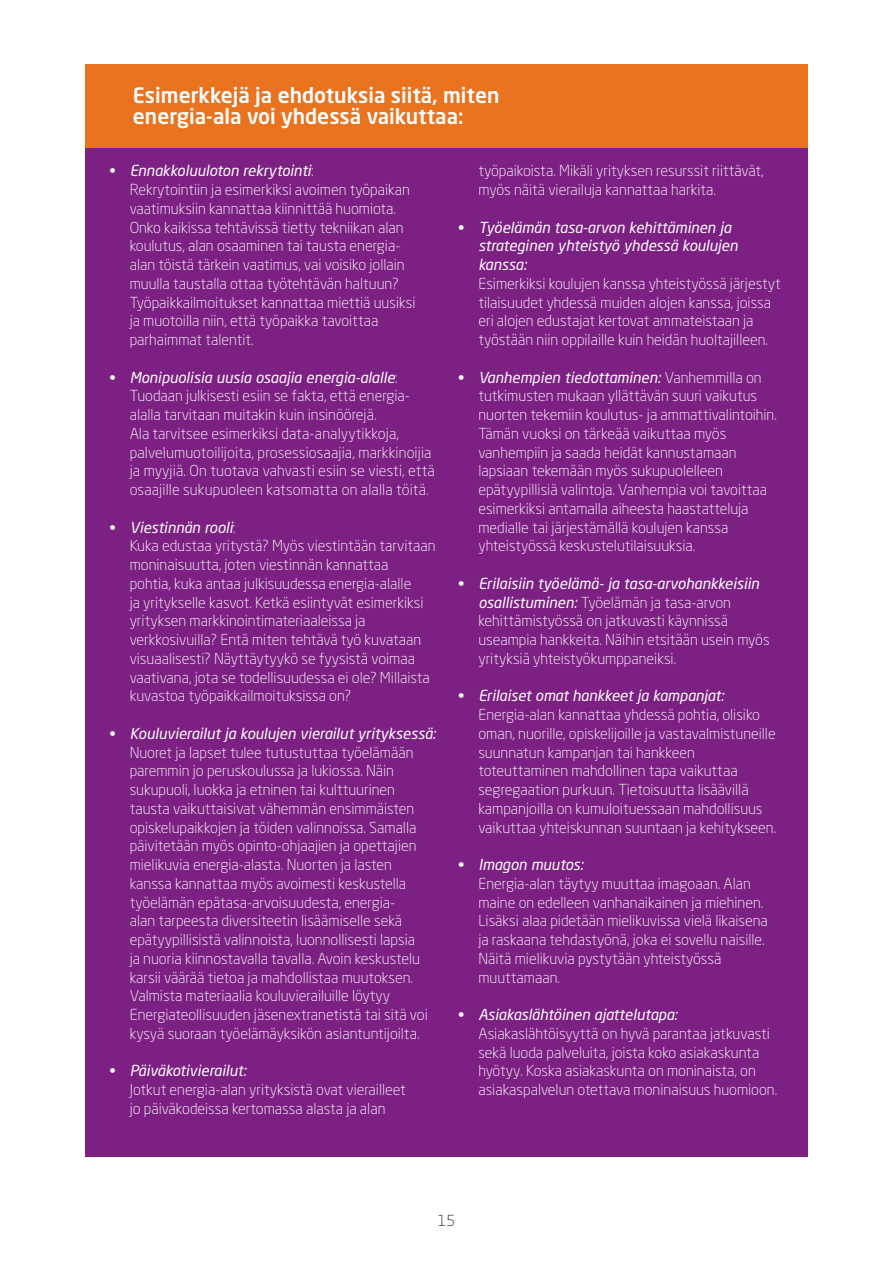
<style>
.page{position:relative;width:893px;height:1263px;background:#fff}
.page>*{position:absolute;margin:0;border:0;box-sizing:border-box;transform-origin:0 0}
.t1{font:500 21px/21px "Neo Sans W1 G";color:#fff}
.t2{font:300 15px/18.8px "Neo Sans W1 G";color:#fff}
.t3{font:300 15px "Neo Sans W1 G";color:#231f20}
.s1{font-weight:400;font-style:italic}
</style>
<div class="page">
<div style="left:85px;top:141px;width:723px;height:1016px;background:#7d2083"></div>
<div style="left:85px;top:64px;width:723px;height:83px;background:#e9731e"></div>
<p class="t1" style="left:133px;top:84px;width:368px">Esimerkkejä ja ehdotuksia siitä, miten energia-ala voi yhdessä vaikuttaa:</p>
<p class="t2" style="left:130px;top:161px;width:287px;text-indent:-21px"><span class="s1">• Ennakkoluuloton rekrytointi</span>:<br>Rekrytointiin ja esimerkiksi avoimen työpaikan vaatimuksiin kannattaa kiinnittää huomiota.<br>Onko kaikissa tehtävissä tietty tekniikan alan koulutus, alan osaaminen tai tausta energia&shy;alan töistä tärkein vaatimus, vai voisiko jollain muulla taustalla ottaa työtehtävän haltuun?<br>Työpaikkailmoitukset kannattaa miettiä uusiksi ja muotoilla niin, että työpaikka tavoittaa parhaimmat talentit.</p>
<p class="t2" style="left:130px;top:367px;width:307px;text-indent:-21px"><span class="s1">• Monipuolisia uusia osaajia energia-alalle</span>:<br>Tuodaan julkisesti esiin se fakta, että energia&shy;alalla tarvitaan muitakin kuin insinöörejä.<br>Ala tarvitsee esimerkiksi data-analyytikkoja, palvelumuotoilijoita, prosessiosaajia, markkinoijia ja myyjiä. On tuotava vahvasti esiin se viesti, että osaajille sukupuoleen katsomatta on alalla töitä.</p>
<p class="t2" style="left:130px;top:517px;width:307px;text-indent:-21px"><span class="s1">• Viestinnän rooli</span>:<br>Kuka edustaa yritystä? Myös viestintään tarvitaan moninaisuutta, joten viestinnän kannattaa<br>pohtia, kuka antaa julkisuudessa energia-alalle<br>ja yritykselle kasvot. Ketkä esiintyvät esimerkiksi yrityksen markkinointimateriaaleissa ja verkkosivuilla? Entä miten tehtävä työ kuvataan visuaalisesti? Näyttäytyykö se fyysistä voimaa vaativana, jota se todellisuudessa ei ole? Millaista kuvastoa työpaikkailmoituksissa on?</p>
<p class="t2" style="left:130px;top:724px;width:308px;text-indent:-21px"><span class="s1">• Kouluvierailut ja koulujen vierailut yrityksessä:<br></span>Nuoret ja lapset tulee tutustuttaa työelämään paremmin jo peruskoulussa ja lukiossa. Näin sukupuoli, luokka ja etninen tai kulttuurinen tausta vaikuttaisivat vähemmän ensimmäisten opiskelupaikkojen ja töiden valinnoissa. Samalla päivitetään myös opinto-ohjaajien ja opettajien mielikuvia energia-alasta. Nuorten ja lasten kanssa kannattaa myös avoimesti keskustella työelämän epätasa-arvoisuudesta, energia-<br>alan tarpeesta diversiteetin lisäämiselle sekä epätyypillisistä valinnoista, luonnollisesti lapsia<br>ja nuoria kiinnostavalla tavalla. Avoin keskustelu karsii väärää tietoa ja mahdollistaa muutoksen.<br>Valmista materiaalia kouluvierailuille löytyy Energiateollisuuden jäsenextranetistä tai sitä voi kysyä suoraan työelämäyksikön asiantuntijoilta.</p>
<p class="t2" style="left:130px;top:1061px;width:278px;text-indent:-21px"><span class="s1">• Päiväkotivierailut:<br></span>Jotkut energia-alan yrityksistä ovat vierailleet jo päiväkodeissa kertomassa alasta ja alan</p>
<p class="t2" style="left:478px;top:161px;width:287px">työpaikoista. Mikäli yrityksen resurssit riittävät, myös näitä vierailuja kannattaa harkita.</p>
<p class="t2" style="left:478px;top:217px;width:304px;text-indent:-21px"><span class="s1">• Työelämän tasa-arvon kehittäminen ja strateginen yhteistyö yhdessä koulujen kanssa:<br></span>Esimerkiksi koulujen kanssa yhteistyössä järjestyt tilaisuudet yhdessä muiden alojen kanssa, joissa eri alojen edustajat kertovat ammateistaan ja työstään niin oppilaille kuin heidän huoltajilleen.</p>
<p class="t2" style="left:478px;top:367px;width:300px;text-indent:-21px"><span class="s1">• Vanhempien tiedottaminen:</span> Vanhemmilla on tutkimusten mukaan yllättävän suuri vaikutus nuorten tekemiin koulutus- ja ammattivalintoihin.<br>Tämän vuoksi on tärkeää vaikuttaa myös vanhempiin ja saada heidät kannustamaan lapsiaan tekemään myös sukupuolelleen epätyypillisiä valintoja. Vanhempia voi tavoittaa esimerkiksi antamalla aiheesta haastatteluja medialle tai järjestämällä koulujen kanssa yhteistyössä keskustelutilaisuuksia.</p>
<p class="t2" style="left:478px;top:574px;width:293px;text-indent:-21px"><span class="s1">• Erilaisiin työelämä- ja tasa-arvohankkeisiin osallistuminen:</span> Työelämän ja tasa-arvon kehittämistyössä on jatkuvasti käynnissä useampia hankkeita. Näihin etsitään usein myös yrityksiä yhteistyökumppaneiksi.</p>
<p class="t2" style="left:478px;top:686px;width:299px;text-indent:-21px"><span class="s1">• Erilaiset omat hankkeet ja kampanjat:<br></span>Energia-alan kannattaa yhdessä pohtia, olisiko oman, nuorille, opiskelijoille ja vastavalmistuneille suunnatun kampanjan tai hankkeen toteuttaminen mahdollinen tapa vaikuttaa segregaation purkuun. Tietoisuutta lisäävillä kampanjoilla on kumuloituessaan mahdollisuus vaikuttaa yhteiskunnan suuntaan ja kehitykseen.</p>
<p class="t2" style="left:478px;top:855px;width:291px;text-indent:-21px"><span class="s1">• Imagon muutos:<br></span>Energia-alan täytyy muuttaa imagoaan. Alan maine on edelleen vanhanaikainen ja miehinen.<br>Lisäksi alaa pidetään mielikuvissa vielä likaisena ja raskaana tehdastyönä, joka ei sovellu naisille.<br>Näitä mielikuvia pystytään yhteistyössä muuttamaan.</p>
<p class="t2" style="left:478px;top:1005px;width:300px;text-indent:-21px"><span class="s1">• Asiakaslähtöinen ajattelutapa:<br></span>Asiakaslähtöisyyttä on hyvä parantaa jatkuvasti sekä luoda palveluita, joista koko asiakaskunta hyötyy. Koska asiakaskunta on moninaista, on asiakaspalvelun otettava moninaisuus huomioon.</p>
<p class="t3" style="left:438px;top:1212px;width:19px">15</p>
</div>
